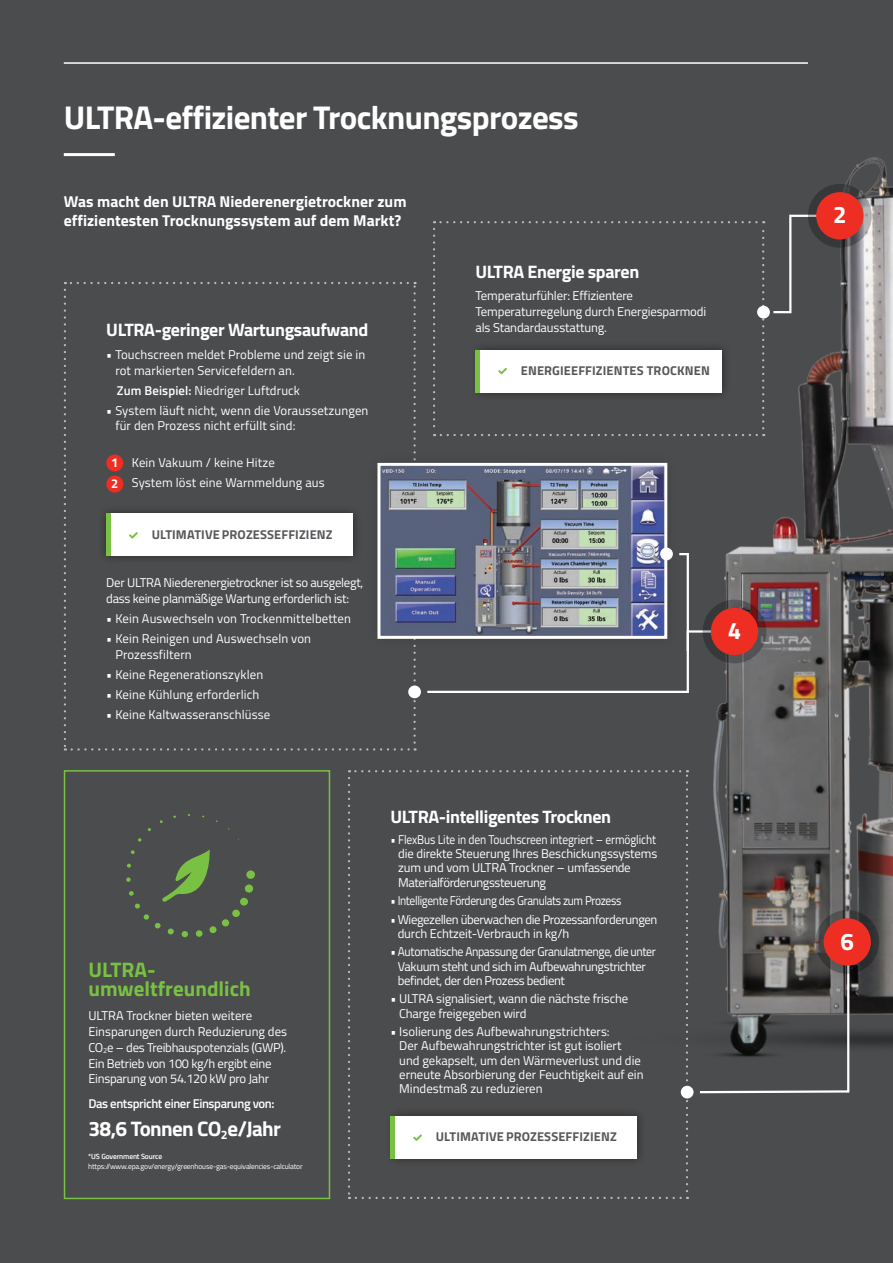
<style>
.page{position:relative;width:893px;height:1263px;background:#4b4c4d}
.page>*{position:absolute;margin:0;border:0;box-sizing:border-box;transform-origin:0 0}
.t1{font:700 33px "Titillium Web";letter-spacing:-.02em;color:#fff}
.t2{font:700 24px "Titillium Web";color:#fff}
.t3{font:700 21px/18.8px "Titillium Web";color:#79c142}
.t4{font:700 21px "Titillium Web";letter-spacing:-.03em;color:#fff}
.t5{font:700 18px "Titillium Web";letter-spacing:-.02em;color:#fff}
.t6{font:700 15.75px/18.8px "Titillium Web";color:#fff}
.t7{font:12.75px/15.8px "Titillium Web";letter-spacing:-.01em;color:#fff}
.t8{font:12.75px/15.8px "Titillium Web";letter-spacing:.01em;color:#fff}
.t9{font:12.75px/14.2px "Titillium Web";letter-spacing:-.01em;color:#fff;scale:.9 1}
.t10{font:12.75px/14.2px "Titillium Web";letter-spacing:-.03em;color:#fff;scale:.9 1}
.t11{font:12.75px/14.2px "Titillium Web";letter-spacing:-.03em;color:#fff;scale:.93 1}
.t12{font:700 12.75px "Titillium Web";letter-spacing:.01em;color:#57585a}
.t13{font:600 12.75px "Titillium Web";letter-spacing:-.03em;color:#fff}
.t14{font:700 12.75px/21.1px "Titillium Web";color:#fff}
.t15{font:7.5px "Titillium Web";letter-spacing:-.02em;color:#fff}
.t16{font:600 7.5px "Titillium Web";letter-spacing:-.02em;color:#fff}
.s1{font-weight:600}
</style>
<div class="page">
<img style="left:598px;top:157px;width:295px;height:942px">
<svg style="left:771px;top:214px;width:58px;height:100px"></svg>
<hr style="left:64px;top:153px;width:51px;height:3px;background:#fff">
<svg style="left:433px;top:229px;width:2px;height:207px"></svg>
<svg style="left:441px;top:434px;width:323px;height:2px"></svg>
<svg style="left:762px;top:221px;width:2px;height:207px"></svg>
<svg style="left:434px;top:221px;width:322px;height:2px"></svg>
<svg style="left:348px;top:778px;width:2px;height:421px"></svg>
<svg style="left:356px;top:1197px;width:332px;height:2px"></svg>
<svg style="left:686px;top:770px;width:2px;height:421px"></svg>
<svg style="left:349px;top:770px;width:331px;height:2px"></svg>
<div style="left:757px;top:306px;width:13px;height:12px;background:#fff;border-radius:50%"></div>
<div style="left:681px;top:1086px;width:12px;height:12px;background:#fff;border-radius:50%"></div>
<div style="left:408px;top:685px;width:13px;height:13px;background:#fff;border-radius:50%"></div>
<svg style="left:698px;top:958px;width:152px;height:136px"></svg>
<hr style="left:64px;top:62px;width:744px;height:2px;background:#fff">
<div style="left:366px;top:453px;width:312px;height:196px;background:#494a4b"></div>
<img style="left:416px;top:462px;width:252px;height:177px">
<div style="left:660px;top:548px;width:13px;height:12px;background:#fff;border-radius:50%"></div>
<svg style="left:425px;top:552px;width:322px;height:142px"></svg>
<div style="left:386px;top:1107px;width:260px;height:60px;background:#454546"></div>
<div style="left:395px;top:1116px;width:242px;height:42px;background:#fff"></div>
<svg style="left:413px;top:1134px;width:9px;height:7px"></svg>
<div style="left:390px;top:1116px;width:5px;height:42px;background:#79c142"></div>
<svg style="left:64px;top:282px;width:352px;height:468px"></svg>
<hr style="left:106px;top:514px;width:4px;height:42px;background:#79c142">
<div style="left:471px;top:341px;width:260px;height:60px;background:#454546"></div>
<div style="left:480px;top:350px;width:242px;height:42px;background:#fff"></div>
<svg style="left:498px;top:368px;width:9px;height:6px"></svg>
<div style="left:475px;top:350px;width:5px;height:42px;background:#79c142"></div>
<div style="left:64px;top:770px;width:266px;height:429px;border:2px solid #79c142"></div>
<div style="left:246px;top:870px;width:9px;height:9px;background:#79c142;border-radius:50%"></div>
<div style="left:245px;top:884px;width:8px;height:8px;background:#79c142;border-radius:50%"></div>
<div style="left:240px;top:898px;width:8px;height:7px;background:#79c142;border-radius:50%"></div>
<div style="left:232px;top:909px;width:8px;height:8px;background:#79c142;border-radius:50%"></div>
<div style="left:222px;top:919px;width:7px;height:7px;background:#79c142;border-radius:50%"></div>
<div style="left:209px;top:926px;width:8px;height:7px;background:#79c142;border-radius:50%"></div>
<div style="left:196px;top:930px;width:7px;height:7px;background:#79c142;border-radius:50%"></div>
<svg style="left:182px;top:931px;width:6px;height:6px"></svg>
<svg style="left:168px;top:928px;width:6px;height:6px"></svg>
<svg style="left:155px;top:923px;width:6px;height:5px"></svg>
<svg style="left:144px;top:914px;width:5px;height:6px"></svg>
<svg style="left:135px;top:903px;width:5px;height:5px"></svg>
<svg style="left:129px;top:891px;width:5px;height:5px"></svg>
<svg style="left:126px;top:877px;width:5px;height:5px"></svg>
<svg style="left:127px;top:864px;width:4px;height:4px"></svg>
<svg style="left:131px;top:850px;width:4px;height:4px"></svg>
<svg style="left:162px;top:849px;width:48px;height:53px"></svg>
<svg style="left:815px;top:910px;width:64px;height:64px"></svg>
<div style="left:824px;top:918px;width:47px;height:47px;background:#ee2e22;border-radius:50%"></div>
<svg style="left:703px;top:600px;width:63px;height:63px"></svg>
<div style="left:711px;top:608px;width:47px;height:47px;background:#ee2e22;border-radius:50%"></div>
<svg style="left:808px;top:184px;width:64px;height:64px"></svg>
<div style="left:816px;top:192px;width:47px;height:47px;background:#ee2e22;border-radius:50%"></div>
<h1 class="t1" style="left:64px;top:92px;width:516px">ULTRA-effizienter Trocknungsprozess</h1>
<p class="t6" style="left:64px;top:192px;width:344px">Was macht den ULTRA Niederenergietrockner zum effizientesten Trocknungssystem auf dem Markt?</p>
<h3 class="t5" style="left:475px;top:257px;width:165px">ULTRA Energie sparen</h3>
<p class="t7" style="left:475px;top:287px;width:232px">Temperaturfühler: Effizientere<br>Temperaturregelung durch Energiesparmodi</p>
<h3 class="t5" style="left:106px;top:316px;width:264px">ULTRA-geringer Wartungsaufwand</h3>
<p class="t7" style="left:475px;top:319px;width:133px">als Standardausstattung.</p>
<p class="t8" style="left:115px;top:346px;width:251px;text-indent:-9px">• Touchscreen meldet Probleme und zeigt sie in rot markierten Servicefeldern an.</p>
<p class="t8" style="left:117px;top:382px;width:185px"><span class="s1">Zum Beispiel:</span> Niedriger Luftdruck</p>
<p class="t8" style="left:115px;top:402px;width:255px;text-indent:-9px">• System läuft nicht, wenn die Voraussetzungen für den Prozess nicht erfüllt sind:</p>
<p class="t8" style="left:132px;top:452px;width:194px;line-height:20px">Kein Vakuum / keine Hitze<br>System löst eine Warnmeldung aus</p>
<p class="t12" style="left:521px;top:361px;width:190px">ENERGIEEFFIZIENTES TROCKNEN</p>
<p class="t14" style="left:111px;top:451px;width:9px">1<br>2</p>
<p class="t12" style="left:152px;top:525px;width:182px">ULTIMATIVE PROZESSEFFIZIENZ</p>
<p class="t7" style="left:106px;top:574px;width:259px">Der ULTRA Niederenergietrockner ist so ausgelegt, dass keine planmäßige Wartung erforderlich ist:</p>
<p class="t8" style="left:106px;top:610px;width:246px">• Kein Auswechseln von Trockenmittelbetten</p>
<p class="t8" style="left:115px;top:630px;width:197px;text-indent:-9px">• Kein Reinigen und Auswechseln von<br>Prozessfiltern</p>
<p class="t8" style="left:106px;top:665px;width:158px">• Keine Regenerationszyklen</p>
<p class="t8" style="left:106px;top:685px;width:154px">• Keine Kühlung erforderlich</p>
<p class="t8" style="left:106px;top:705px;width:166px">• Keine Kaltwasseranschlüsse</p>
<h2 class="t2" style="left:728px;top:612px;width:15px">4</h2>
<h3 class="t3" style="left:88px;top:959px;width:164px">ULTRA&shy;umweltfreundlich</h3>
<p class="t7" style="left:88px;top:1007px;width:200px">ULTRA Trockner bieten weitere Einsparungen durch Reduzierung des CO<sub>2</sub>e – des Treibhauspotenzials (GWP).<br>Ein Betrieb von 100 kg/h ergibt eine Einsparung von 54.120 kW pro Jahr</p>
<p class="t13" style="left:88px;top:1093px;width:188px">Das entspricht einer Einsparung von:</p>
<h3 class="t4" style="left:88px;top:1113px;width:194px">38,6 Tonnen CO<sub>2</sub>e/Jahr</h3>
<p class="t16" style="left:88px;top:1151px;width:75px">*US Government Source</p>
<p class="t15" style="left:88px;top:1161px;width:216px">https://www.epa.gov/energy/greenhouse-gas-equivalencies-calculator</p>
<h3 class="t5" style="left:390px;top:802px;width:222px">ULTRA-intelligentes Trocknen</h3>
<p class="t9" style="left:398px;top:832px;width:290px;text-indent:-8px">• FlexBus Lite in den Touchscreen integriert – ermöglicht die direkte Steuerung Ihres Beschickungssystems zum und vom ULTRA Trockner – umfassende Materialförderungssteuerung</p>
<p class="t10" style="left:390px;top:893px;width:258px">• Intelligente Förderung des Granulats zum Prozess</p>
<p class="t10" style="left:398px;top:911px;width:290px;text-indent:-7px">• Wiegezellen überwachen die Prozessanforderungen durch Echtzeit-Verbrauch in kg/h</p>
<p class="t11" style="left:398px;top:944px;width:279px;text-indent:-8px">• Automatische Anpassung der Granulatmenge, die unter<br>Vakuum steht und sich im Aufbewahrungstrichter befindet, der den Prozess bedient</p>
<p class="t7" style="left:399px;top:991px;width:231px;line-height:14.2px;text-indent:-9px">• ULTRA signalisiert, wann die nächste frische<br>Charge freigegeben wird</p>
<p class="t7" style="left:399px;top:1024px;width:246px;line-height:14.2px;text-indent:-9px">• Isolierung des Aufbewahrungstrichters:<br>Der Aufbewahrungstrichter ist gut isoliert und gekapselt, um den Wärmeverlust und die erneute Absorbierung der Feuchtigkeit auf ein Mindestmaß zu reduzieren</p>
<p class="t12" style="left:436px;top:1127px;width:182px">ULTIMATIVE PROZESSEFFIZIENZ</p>
<h2 class="t2" style="left:833px;top:197px;width:15px">2</h2>
<h2 class="t2" style="left:840px;top:923px;width:15px">6</h2>
</div>
